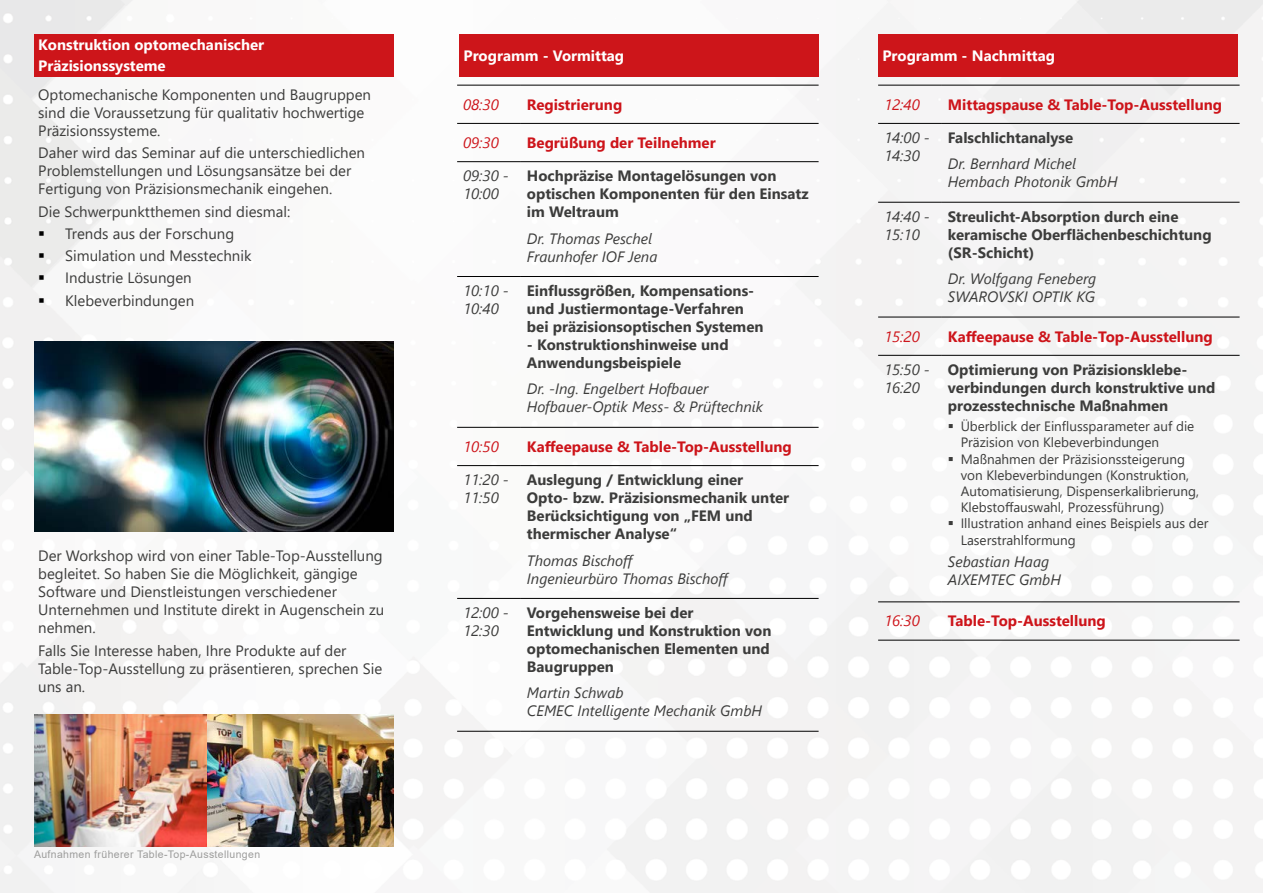
<style>
.page{position:relative;width:1263px;height:893px;background:#fff}
.page>*{position:absolute;margin:0;border:0;box-sizing:border-box;transform-origin:0 0}
.t1{font:15px/18px "Segoe UI";color:#3c3c3b}
.t2{font:700 15px/18px "Segoe UI";color:#3c3c3b}
.t3{font:italic 15px/18px "Segoe UI";color:#3c3c3b}
.t4{font:700 15px "Segoe UI";color:#cd141a}
.t5{font:700 15px/21px "Segoe UI";color:#fff}
.t6{font:italic 15px "Segoe UI";color:#cd141a}
.t7{font:13.5px/16.2px "Segoe UI";color:#3c3c3b}
.t8{font:10.5px "Arial";letter-spacing:.035em;color:#9d9d9c}
</style>
<div class="page">
<img style="left:0;top:0;width:1263px;height:893px">
<div style="left:34px;top:34px;width:359px;height:43px;background:#cd151a"></div>
<div style="left:459px;top:34px;width:360px;height:43px;background:#cd151a"></div>
<hr style="left:457px;top:123px;width:64px;height:1px;background:#000">
<hr style="left:521px;top:123px;width:298px;height:1px;background:#000">
<hr style="left:457px;top:161px;width:64px;height:1px;background:#000">
<hr style="left:521px;top:161px;width:298px;height:1px;background:#000">
<hr style="left:457px;top:276px;width:64px;height:1px;background:#000">
<hr style="left:521px;top:276px;width:298px;height:1px;background:#000">
<hr style="left:457px;top:427px;width:64px;height:1px;background:#000">
<hr style="left:521px;top:427px;width:298px;height:1px;background:#000">
<hr style="left:457px;top:465px;width:64px;height:1px;background:#000">
<hr style="left:521px;top:465px;width:298px;height:1px;background:#000">
<hr style="left:457px;top:598px;width:64px;height:1px;background:#000">
<hr style="left:521px;top:598px;width:298px;height:1px;background:#000">
<hr style="left:457px;top:731px;width:64px;height:1px;background:#000">
<hr style="left:521px;top:731px;width:298px;height:1px;background:#000">
<hr style="left:457px;top:85px;width:64px;height:1px;background:#000">
<hr style="left:521px;top:85px;width:298px;height:1px;background:#000">
<hr style="left:878px;top:85px;width:64px;height:1px;background:#000">
<hr style="left:942px;top:85px;width:297px;height:1px;background:#000">
<hr style="left:878px;top:123px;width:64px;height:1px;background:#000">
<hr style="left:942px;top:123px;width:297px;height:1px;background:#000">
<hr style="left:878px;top:202px;width:64px;height:1px;background:#000">
<hr style="left:942px;top:202px;width:297px;height:1px;background:#000">
<hr style="left:878px;top:317px;width:64px;height:1px;background:#000">
<hr style="left:942px;top:317px;width:297px;height:1px;background:#000">
<hr style="left:878px;top:355px;width:64px;height:1px;background:#000">
<hr style="left:942px;top:355px;width:297px;height:1px;background:#000">
<hr style="left:878px;top:602px;width:64px;height:1px;background:#000">
<hr style="left:942px;top:602px;width:297px;height:1px;background:#000">
<hr style="left:878px;top:640px;width:64px;height:1px;background:#000">
<hr style="left:942px;top:640px;width:297px;height:1px;background:#000">
<img style="left:34px;top:715px;width:359px;height:131px">
<img style="left:34px;top:341px;width:359px;height:190px">
<div style="left:878px;top:34px;width:359px;height:43px;background:#cd151a"></div>
<svg style="left:40px;top:231px;width:4px;height:5px"></svg>
<svg style="left:40px;top:253px;width:4px;height:5px"></svg>
<svg style="left:40px;top:276px;width:4px;height:4px"></svg>
<svg style="left:40px;top:298px;width:4px;height:4px"></svg>
<svg style="left:949px;top:424px;width:4px;height:4px"></svg>
<svg style="left:949px;top:457px;width:4px;height:4px"></svg>
<svg style="left:949px;top:521px;width:4px;height:4px"></svg>
<p class="t5" style="left:38px;top:33px;width:227px">Konstruktion optomechanischer<br>Präzisionssysteme</p>
<p class="t1" style="left:38px;top:84px;width:334px">Optomechanische Komponenten und Baugruppen sind die Voraussetzung für qualitativ hochwertige<br>Präzisionssysteme.</p>
<p class="t1" style="left:38px;top:143px;width:328px">Daher wird das Seminar auf die unterschiedlichen<br>Problemstellungen und Lösungsansätze bei der<br>Fertigung von Präzisionsmechanik eingehen.</p>
<p class="t1" style="left:65px;top:199px;width:227px;line-height:22.2px;text-indent:-27px">Die Schwerpunktthemen sind diesmal:<br>Trends aus der Forschung<br>Simulation und Messtechnik<br>Industrie Lösungen<br>Klebeverbindungen</p>
<p class="t1" style="left:38px;top:546px;width:348px">Der Workshop wird von einer Table-Top-Ausstellung begleitet. So haben Sie die Möglichkeit, gängige Software und Dienstleistungen verschiedener Unternehmen und Institute direkt in Augenschein zu nehmen.</p>
<p class="t1" style="left:38px;top:640px;width:345px">Falls Sie Interesse haben, Ihre Produkte auf der<br>Table-Top-Ausstellung zu präsentieren, sprechen Sie uns an.</p>
<p class="t8" style="left:34px;top:847px;width:228px">Aufnahmen früherer Table-Top-Ausstellungen</p>
<p class="t5" style="left:463px;top:44px;width:162px">Programm - Vormittag</p>
<p class="t6" style="left:463px;top:90px;width:37px">08:30</p>
<p class="t4" style="left:527px;top:90px;width:97px">Registrierung</p>
<p class="t6" style="left:463px;top:129px;width:37px">09:30</p>
<p class="t4" style="left:527px;top:129px;width:190px">Begrüßung der Teilnehmer</p>
<p class="t3" style="left:463px;top:164px;width:47px">09:30 -<br>10:00</p>
<p class="t2" style="left:527px;top:166px;width:283px">Hochpräzise Montagelösungen von optischen Komponenten für den Einsatz im Weltraum</p>
<p class="t3" style="left:527px;top:227px;width:132px">Dr. Thomas Peschel<br>Fraunhofer IOF Jena</p>
<p class="t3" style="left:463px;top:279px;width:47px">10:10 -<br>10:40</p>
<p class="t2" style="left:527px;top:280px;width:238px">Einflussgrößen, Kompensations&shy;und Justiermontage-Verfahren bei präzisionsoptischen Systemen</p>
<p class="t2" style="left:527px;top:334px;width:203px">- Konstruktionshinweise und<br>Anwendungsbeispiele</p>
<p class="t3" style="left:527px;top:378px;width:238px">Dr. -Ing. Engelbert Hofbauer<br>Hofbauer-Optik Mess- &amp; Prüftechnik</p>
<p class="t6" style="left:463px;top:432px;width:37px">10:50</p>
<p class="t4" style="left:527px;top:432px;width:266px">Kaffeepause &amp; Table-Top-Ausstellung</p>
<p class="t3" style="left:463px;top:468px;width:47px">11:20 -<br>11:50</p>
<p class="t2" style="left:527px;top:469px;width:264px">Auslegung / Entwicklung einer<br>Opto- bzw. Präzisionsmechanik unter<br>Berücksichtigung von „FEM und thermischer Analyse“</p>
<p class="t3" style="left:527px;top:549px;width:204px">Thomas Bischoff<br>Ingenieurbüro Thomas Bischoff</p>
<p class="t3" style="left:463px;top:601px;width:47px">12:00 -<br>12:30</p>
<p class="t2" style="left:527px;top:602px;width:246px">Vorgehensweise bei der<br>Entwicklung und Konstruktion von optomechanischen Elementen und<br>Baugruppen</p>
<p class="t3" style="left:527px;top:682px;width:237px">Martin Schwab<br>CEMEC Intelligente Mechanik GmbH</p>
<p class="t5" style="left:882px;top:44px;width:174px">Programm - Nachmittag</p>
<p class="t6" style="left:884px;top:90px;width:37px">12:40</p>
<p class="t4" style="left:948px;top:90px;width:276px">Mittagspause &amp; Table-Top-Ausstellung</p>
<p class="t3" style="left:884px;top:126px;width:47px">14:00 -<br>14:30</p>
<p class="t2" style="left:948px;top:127px;width:127px">Falschlichtanalyse</p>
<p class="t3" style="left:948px;top:153px;width:171px">Dr. Bernhard Michel<br>Hembach Photonik GmbH</p>
<p class="t3" style="left:884px;top:205px;width:47px">14:40 -<br>15:10</p>
<p class="t2" style="left:948px;top:206px;width:265px">Streulicht-Absorption durch eine keramische Oberflächenbeschichtung (SR-Schicht)</p>
<p class="t3" style="left:948px;top:267px;width:150px">Dr. Wolfgang Feneberg<br>SWAROVSKI OPTIK KG</p>
<p class="t6" style="left:884px;top:322px;width:37px">15:20</p>
<p class="t4" style="left:948px;top:322px;width:266px">Kaffeepause &amp; Table-Top-Ausstellung</p>
<p class="t3" style="left:884px;top:358px;width:47px">15:50 -<br>16:20</p>
<p class="t2" style="left:948px;top:359px;width:269px">Optimierung von Präzisionsklebe&shy;verbindungen durch konstruktive und prozesstechnische Maßnahmen</p>
<p class="t7" style="left:961px;top:417px;width:249px">Überblick der Einflussparameter auf die Präzision von Klebeverbindungen Maßnahmen der Präzisionssteigerung von Klebeverbindungen (Konstruktion, Automatisierung, Dispenserkalibrierung, Klebstoffauswahl, Prozessführung)<br>Illustration anhand eines Beispiels aus der Laserstrahlformung</p>
<p class="t3" style="left:948px;top:550px;width:115px">Sebastian Haag<br>AIXEMTEC GmbH</p>
<p class="t6" style="left:884px;top:607px;width:37px">16:30</p>
<p class="t4" style="left:948px;top:607px;width:159px">Table-Top-Ausstellung</p>
</div>
